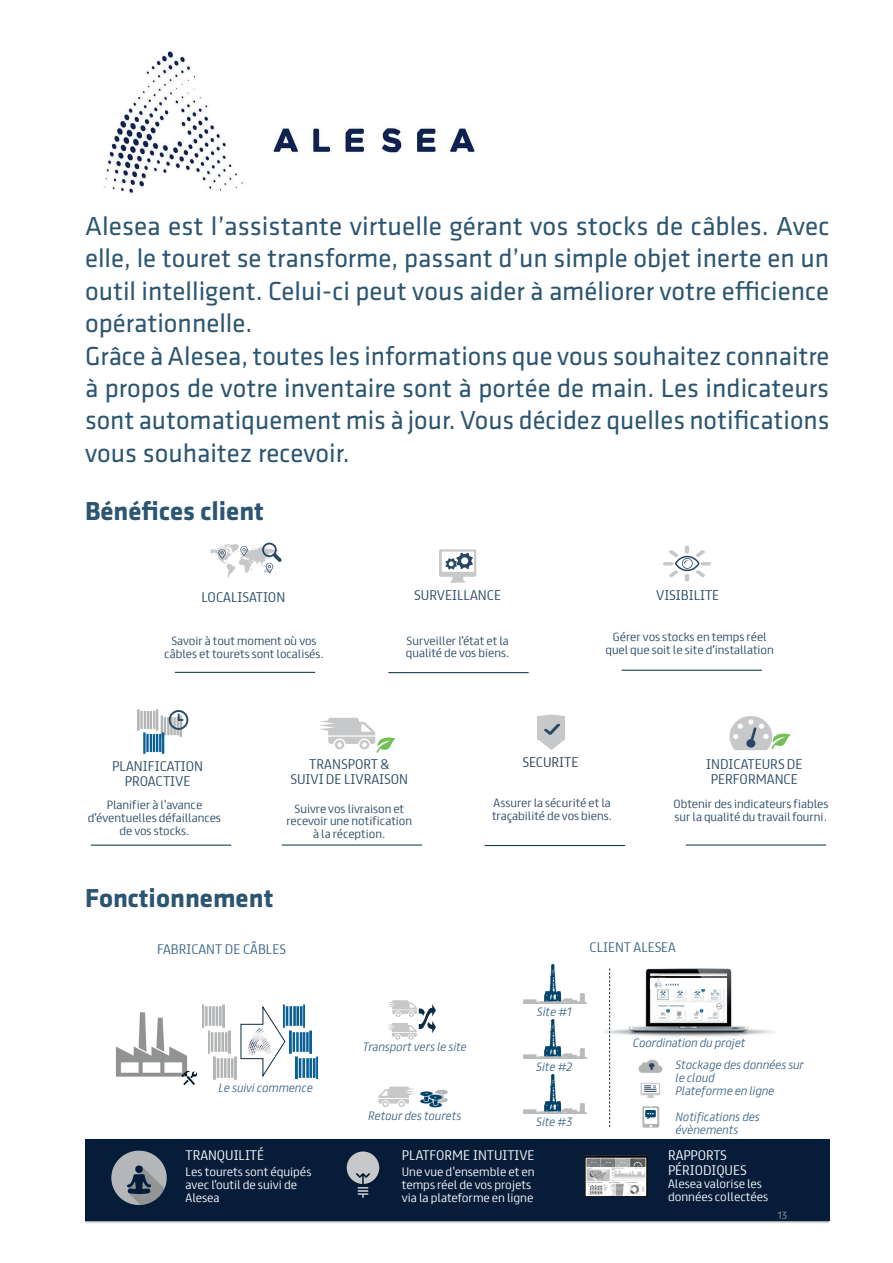
<style>
.page{position:relative;width:893px;height:1263px;background:#fff}
.page>*{position:absolute;margin:0;border:0;box-sizing:border-box;transform-origin:0 0}
.t1{font:27px/32.4px "Klavika";color:#2c5571}
.t2{font:700 27px "Klavika";color:#2c5571}
.t3{font:300 12.45px/15px "FS Truman";color:#274764;text-align:center}
.t4{font:300 12.45px/14.9px "FS Truman";color:#fff}
.t5{font:300 12.45px "FS Truman";color:#3c6385}
.t6{font:300 12.45px "FS Truman";color:#2c3d4f}
.t7{font:italic 300 10.95px/13px "FS Truman";color:#3c6385}
.t8{font:300 10.95px/13px "FS Truman";color:#fff}
.t9{font:300 10.65px/12.9px "FS Truman";color:#274764;text-align:center}
.t10{font:300 9.3px "FS Truman";color:#9b9ca0}
</style>
<div class="page">
<img style="left:104px;top:51px;width:372px;height:144px">
<hr style="left:282px;top:845px;width:140px;height:1px;background:#002d40">
<hr style="left:485px;top:845px;width:140px;height:1px;background:#002d40">
<hr style="left:686px;top:845px;width:140px;height:1px;background:#002d40">
<hr style="left:622px;top:670px;width:140px;height:1px;background:#002d40">
<svg style="left:663px;top:546px;width:48px;height:35px"></svg>
<hr style="left:91px;top:845px;width:140px;height:1px;background:#002d40">
<img style="left:138px;top:709px;width:43px;height:44px">
<svg style="left:169px;top:710px;width:19px;height:20px"></svg>
<hr style="left:175px;top:672px;width:140px;height:1px;background:#002d40">
<svg style="left:210px;top:543px;width:71px;height:35px"></svg>
<div style="left:538px;top:716px;width:27px;height:23px;background:#c7c8ca"></div>
<svg style="left:538px;top:724px;width:27px;height:26px"></svg>
<svg style="left:541px;top:714px;width:21px;height:2px"></svg>
<hr style="left:388px;top:672px;width:141px;height:1px;background:#002d40">
<svg style="left:439px;top:549px;width:37px;height:34px"></svg>
<svg style="left:730px;top:716px;width:61px;height:34px"></svg>
<svg style="left:319px;top:718px;width:77px;height:35px"></svg>
<svg style="left:240px;top:1005px;width:46px;height:73px"></svg>
<img style="left:85px;top:1220px;width:744px;height:3px">
<div style="left:85px;top:1139px;width:744px;height:81px;background:#061c39"></div>
<img style="left:523px;top:965px;width:63px;height:38px">
<img style="left:203px;top:1004px;width:21px;height:23px">
<img style="left:283px;top:1004px;width:22px;height:23px">
<img style="left:208px;top:1030px;width:22px;height:23px">
<img style="left:214px;top:1056px;width:22px;height:23px">
<img style="left:289px;top:1030px;width:22px;height:23px">
<img style="left:296px;top:1056px;width:22px;height:23px">
<img style="left:584px;top:1155px;width:64px;height:41px">
<img style="left:111px;top:1150px;width:56px;height:55px">
<svg style="left:347px;top:1151px;width:32px;height:47px"></svg>
<img style="left:420px;top:1091px;width:13px;height:13px">
<img style="left:435px;top:1089px;width:13px;height:14px">
<img style="left:429px;top:1104px;width:13px;height:4px">
<svg style="left:428px;top:1094px;width:14px;height:10px"></svg>
<svg style="left:378px;top:1086px;width:37px;height:21px"></svg>
<svg style="left:388px;top:1000px;width:48px;height:40px"></svg>
<img style="left:603px;top:968px;width:172px;height:69px">
<img style="left:638px;top:1059px;width:24px;height:14px">
<svg style="left:648px;top:1063px;width:8px;height:7px"></svg>
<svg style="left:640px;top:1083px;width:20px;height:15px"></svg>
<img style="left:642px;top:1106px;width:18px;height:22px">
<svg style="left:645px;top:1109px;width:11px;height:10px"></svg>
<img style="left:115px;top:1012px;width:88px;height:74px">
<svg style="left:202px;top:1004px;width:1px;height:23px"></svg>
<svg style="left:181px;top:1071px;width:16px;height:14px"></svg>
<img style="left:523px;top:1019px;width:63px;height:39px">
<img style="left:523px;top:1075px;width:63px;height:38px">
<svg style="left:609px;top:968px;width:1px;height:160px"></svg>
<div style="left:650px;top:978px;width:77px;height:11px;background:#fff"></div>
<img style="left:243px;top:1026px;width:32px;height:31px">
<img style="left:654px;top:978px;width:25px;height:10px">
<p class="t1" style="left:85px;top:212px;width:746px">Alesea est l’assistante virtuelle gérant vos stocks de câbles. Avec elle, le touret se transforme, passant d’un simple objet inerte en un outil intelligent. Celui-ci peut vous aider à améliorer votre efficience opérationnelle.<br>Grâce à Alesea, toutes les informations que vous souhaitez connaitre à propos de votre inventaire sont à portée de main. Les indicateurs sont automatiquement mis à jour. Vous décidez quelles notifications vous souhaitez recevoir.</p>
<p class="t2" style="left:85px;top:495px;width:180px">Bénéfices client</p>
<p class="t3" style="left:201px;top:589px;width:85px">LOCALISATION</p>
<p class="t9" style="left:164px;top:634px;width:161px">Savoir à tout moment où vos câbles et tourets sont localisés.</p>
<p class="t3" style="left:414px;top:588px;width:89px">SURVEILLANCE</p>
<p class="t9" style="left:406px;top:634px;width:105px;text-align:left">Surveiller l’état et la qualité de vos biens.</p>
<p class="t3" style="left:656px;top:587px;width:65px">VISIBILITE</p>
<p class="t9" style="left:605px;top:631px;width:170px">Gérer vos stocks en temps réel quel que soit le site d’installation</p>
<p class="t3" style="left:112px;top:758px;width:93px">PLANIFICATION<br>PROACTIVE</p>
<p class="t9" style="left:88px;top:798px;width:135px">Planifier à l'avance d’éventuelles défaillances de vos stocks.</p>
<p class="t3" style="left:290px;top:757px;width:119px">TRANSPORT &amp;<br>SUIVI DE LIVRAISON</p>
<p class="t9" style="left:286px;top:802px;width:127px">Suivre vos livraison et recevoir une notification à la réception.</p>
<p class="t2" style="left:85px;top:882px;width:190px">Fonctionnement</p>
<p class="t6" style="left:522px;top:753px;width:58px">SECURITE</p>
<p class="t9" style="left:492px;top:797px;width:122px;text-align:left">Assurer la sécurité et la traçabilité de vos biens.</p>
<p class="t3" style="left:706px;top:757px;width:98px">INDICATEURS DE<br>PERFORMANCE</p>
<p class="t9" style="left:673px;top:798px;width:156px;text-align:left">Obtenir des indicateurs fiables sur la qualité du travail fourni.</p>
<p class="t5" style="left:157px;top:940px;width:130px">FABRICANT DE CÂBLES</p>
<p class="t5" style="left:590px;top:939px;width:88px">CLIENT ALESEA</p>
<p class="t7" style="left:219px;top:1081px;width:96px">Le suivi commence</p>
<p class="t4" style="left:186px;top:1148px;width:80px">TRANQUILITÉ</p>
<p class="t8" style="left:186px;top:1165px;width:127px">Les tourets sont équipés avec l’outil de suivi de<br>Alesea</p>
<p class="t7" style="left:363px;top:1040px;width:105px">Transport vers le site</p>
<p class="t7" style="left:368px;top:1109px;width:95px">Retour des tourets</p>
<p class="t7" style="left:537px;top:1005px;width:36px">Site #1</p>
<p class="t7" style="left:536px;top:1060px;width:37px">Site #2</p>
<p class="t7" style="left:536px;top:1115px;width:38px">Site #3</p>
<p class="t4" style="left:402px;top:1148px;width:134px">PLATFORME INTUITIVE</p>
<p class="t8" style="left:402px;top:1165px;width:134px">Une vue d'ensemble et en temps réel de vos projets via la plateforme en ligne</p>
<p class="t7" style="left:675px;top:1031px;width:130px;line-height:22.2px;text-indent:-43px">Coordination du projet<br>Stockage des données sur</p>
<p class="t7" style="left:675px;top:1071px;width:100px">le cloud<br>Plateforme en ligne</p>
<p class="t7" style="left:675px;top:1110px;width:86px">Notifications des évènements</p>
<p class="t4" style="left:668px;top:1147px;width:80px">RAPPORTS<br>PÉRIODIQUES</p>
<p class="t8" style="left:668px;top:1177px;width:102px">Alesea valorise les données collectées</p>
<p class="t10" style="left:778px;top:1209px;width:11px">13</p>
</div>
